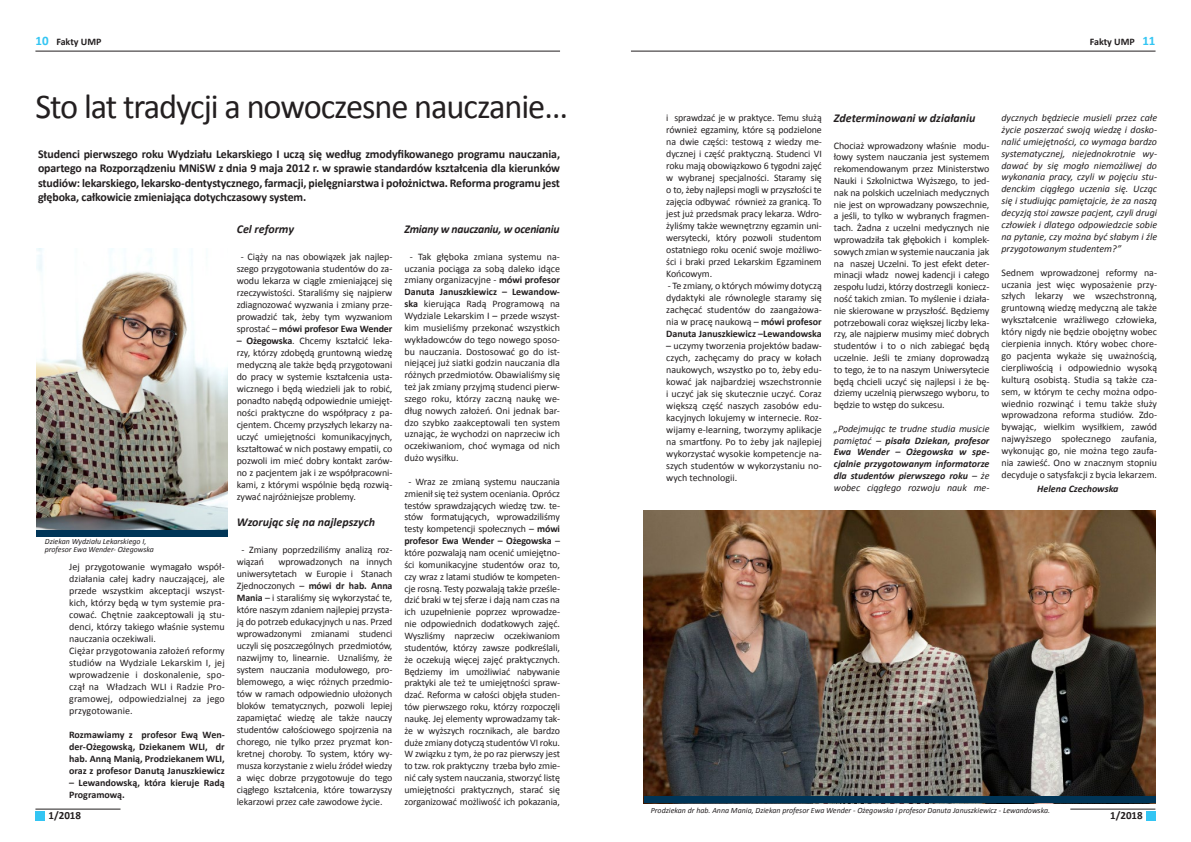
<style>
.page{position:relative;width:1191px;height:842px;background:#fff}
.page>*{position:absolute;margin:0;border:0;box-sizing:border-box;transform-origin:0 0}
.t1{font:35px "Calibri";letter-spacing:-.03em;color:#231f20}
.t2{font:700 12px/14.4px "Calibri";letter-spacing:-.01em;color:#231f20;text-align:justify}
.t3{font:italic 700 12px "Calibri";color:#231f20}
.t4{font:italic 700 12px "Calibri";letter-spacing:-.02em;color:#231f20}
.t5{font:700 11px "Calibri";color:#231f20}
.t6{font:10px/12px "Calibri";letter-spacing:-.01em;color:#231f20;text-align:justify}
.t7{font:italic 10px/11.9px "Calibri";color:#231f20;text-align:justify}
.t8{font:italic 700 10px/11.8px "Calibri";color:#231f20;text-align:justify}
.t9{font:700 10px/12px "Calibri";color:#231f20;text-align:justify}
.t10{font:italic 8px/7.6px "Calibri";color:#231f20}
.s1{font-size:13px;color:#33c5f3}
.s2{font-weight:700}
.s3{font-weight:400}
</style>
<div class="page">
<hr style="left:35px;top:51px;width:525px;height:1px;background:#231f20">
<hr style="left:631px;top:51px;width:524px;height:1px;background:#231f20">
<div style="left:1146px;top:811px;width:9px;height:9px;background:#33c5f3"></div>
<div style="left:35px;top:811px;width:10px;height:9px;background:#33c5f3"></div>
<hr style="left:1070px;top:809px;width:85px;height:1px;background:#231f20">
<hr style="left:35px;top:809px;width:85px;height:1px;background:#231f20">
<img style="left:36px;top:248px;width:192px;height:282px">
<img style="left:643px;top:510px;width:512px;height:286px">
<div style="left:36px;top:530px;width:192px;height:7px;background:#003557"></div>
<div style="left:643px;top:796px;width:512px;height:7px;background:#003557"></div>
<p class="t9" style="left:35px;top:36px;width:67px"><span class="s1">10</span> Fakty UMP</p>
<p class="t9" style="left:1089px;top:36px;width:67px">Fakty UMP <span class="s1">11</span></p>
<h1 class="t1" style="left:35px;top:84px;width:534px">Sto lat tradycji a nowoczesne nauczanie…</h1>
<p class="t2" style="left:38px;top:147px;width:523px">Studenci pierwszego roku Wydziału Lekarskiego I uczą się według zmodyfikowanego programu nauczania, opartego na Rozporządzeniu MNiSW z dnia 9 maja 2012 r. w sprawie standardów kształcenia dla kierunków studiów: lekarskiego, lekarsko-dentystycznego, farmacji, pielęgniarstwa i położnictwa. Reforma programu jest głęboka, całkowicie zmieniająca dotychczasowy system.</p>
<p class="t6" style="left:666px;top:112px;width:157px">i sprawdzać je w praktyce. Temu służą również egzaminy, które są podzielone na dwie części: testową z wiedzy me&shy;dycznej i część praktyczną. Studenci VI roku mają obowiązkowo 6 tygodni zajęć w wybranej specjalności. Staramy się o to, żeby najlepsi mogli w przyszłości te zajęcia odbywać również za granicą. To jest już przedsmak pracy lekarza. Wdro&shy;żyliśmy także wewnętrzny egzamin uni&shy;wersytecki, który pozwoli studentom ostatniego roku ocenić swoje możliwo&shy;ści i braki przed Lekarskim Egzaminem Końcowym.</p>
<p class="t6" style="left:666px;top:280px;width:157px">- Te zmiany, o których mówimy dotyczą dydaktyki ale równolegle staramy się zachęcać studentów do zaangażowa&shy;nia w pracę naukową – <span class="s2">mówi profesor Danuta Januszkiewicz –Lewandowska</span></p>
<p class="t6" style="left:666px;top:340px;width:157px">– uczymy tworzenia projektów badaw&shy;czych, zachęcamy do pracy w kołach naukowych, wszystko po to, żeby edu&shy;kować jak najbardziej wszechstronnie i uczyć jak się skutecznie uczyć. Coraz większą część naszych zasobów edu&shy;kacyjnych lokujemy w internecie. Roz&shy;wijamy e-learning, tworzymy aplikacje na smartfony. Po to żeby jak najlepiej wykorzystać wysokie kompetencje na&shy;szych studentów w wykorzystaniu no&shy;wych technologii.</p>
<p class="t7" style="left:1001px;top:111px;width:157px">dycznych będziecie musieli przez całe życie poszerzać swoją wiedzę i dosko&shy;nalić umiejętności, co wymaga bardzo systematycznej, niejednokrotnie wy&shy;dawać by się mogło niemożliwej do wykonania pracy, czyli w pojęciu stu&shy;denckim ciągłego uczenia się. Ucząc się i studiując pamiętajcie, że za naszą decyzją stoi zawsze pacjent, czyli drugi człowiek i dlatego odpowiedzcie sobie na pytanie, czy można być słabym i źle przygotowanym studentem?”</p>
<p class="t6" style="left:1001px;top:266px;width:157px">Sednem wprowadzonej reformy na&shy;uczania jest więc wyposażenie przy&shy;szłych lekarzy we wszechstronną, gruntowną wiedzę medyczną ale także wykształcenie wrażliwego człowieka, który nigdy nie będzie obojętny wobec cierpienia innych. Który wobec chore&shy;go pacjenta wykaże się uważnością, cierpliwością i odpowiednio wysoką kulturą osobistą. Studia są także cza&shy;sem, w którym te cechy można odpo&shy;wiednio rozwinąć i temu także służy wprowadzona reforma studiów. Zdo&shy;bywając, wielkim wysiłkiem, zawód najwyższego społecznego zaufania, wykonując go, nie można tego zaufa&shy;nia zawieść. Ono w znacznym stopniu decyduje o satysfakcji z bycia lekarzem.</p>
<p class="t3" style="left:834px;top:111px;width:143px">Zdeterminowani w działaniu</p>
<p class="t6" style="left:834px;top:139px;width:157px">Chociaż wprowadzony właśnie modu&shy;łowy system nauczania jest systemem rekomendowanym przez Ministerstwo Nauki i Szkolnictwa Wyższego, to jed&shy;nak na polskich uczelniach medycznych nie jest on wprowadzany powszechnie, a jeśli, to tylko w wybranych fragmen&shy;tach. Żadna z uczelni medycznych nie wprowadziła tak głębokich i komplek&shy;sowych zmian w systemie nauczania jak na naszej Uczelni. To jest efekt deter&shy;minacji władz nowej kadencji i całego zespołu ludzi, którzy dostrzegli koniecz&shy;ność takich zmian. To myślenie i działa&shy;nie skierowane w przyszłość. Będziemy potrzebowali coraz większej liczby leka&shy;rzy, ale najpierw musimy mieć dobrych studentów i to o nich zabiegać będą uczelnie. Jeśli te zmiany doprowadzą to tego, że to na naszym Uniwersytecie będą chcieli uczyć się najlepsi i że bę&shy;dziemy uczelnią pierwszego wyboru, to będzie to wstęp do sukcesu.</p>
<p class="t8" style="left:834px;top:423px;width:157px"><span class="s3">„Podejmując te trudne studia musicie pamiętać –</span> pisała Dziekan, profesor Ewa Wender – Ożegowska w spe&shy;cjalnie przygotowanym informatorze dla studentów pierwszego roku <span class="s3">– że wobec ciągłego rozwoju nauk me-</span></p>
<p class="t3" style="left:237px;top:222px;width:59px">Cel reformy</p>
<p class="t6" style="left:237px;top:250px;width:157px;text-align:center">- Ciąży na nas obowiązek jak najlep&shy;szego przygotowania studentów do za&shy;wodu lekarza w ciągle zmieniającej się rzeczywistości. Staraliśmy się najpierw zdiagnozować wyzwania i zmiany prze&shy;prowadzić tak, żeby tym wyzwaniom sprostać – <span class="s2">mówi profesor Ewa Wender</span></p>
<p class="t6" style="left:237px;top:334px;width:157px"><span class="s2">– Ożegowska</span>. Chcemy kształcić leka&shy;rzy, którzy zdobędą gruntowną wiedzę medyczną ale także będą przygotowani do pracy w systemie kształcenia usta&shy;wicznego i będą wiedzieli jak to robić, ponadto nabędą odpowiednie umiejęt&shy;ności praktyczne do współpracy z pa&shy;cjentem. Chcemy przyszłych lekarzy na&shy;uczyć umiejętności komunikacyjnych, kształtować w nich postawy empatii, co pozwoli im mieć dobry kontakt zarów&shy;no z pacjentem jak i ze współpracowni&shy;kami, z którymi wspólnie będą rozwią&shy;zywać najróżniejsze problemy.</p>
<p class="t3" style="left:237px;top:514px;width:140px">Wzorując się na najlepszych</p>
<p class="t6" style="left:237px;top:543px;width:157px;text-indent:5px">- Zmiany poprzedziliśmy analizą roz&shy;wiązań</p>
<p class="t4" style="left:404px;top:222px;width:157px">Zmiany w nauczaniu, w ocenianiu</p>
<p class="t6" style="left:404px;top:250px;width:157px;text-indent:5px">- Tak głęboka zmiana systemu na&shy;uczania pociąga za sobą daleko idące zmiany organizacyjne - <span class="s2">mówi profesor Danuta Januszkiewicz – Lewandow&shy;ska</span> kierująca Radą Programową na Wydziale Lekarskim I – przede wszyst&shy;kim musieliśmy przekonać wszystkich wykładowców do tego nowego sposo&shy;bu nauczania. Dostosować go do ist&shy;niejącej już siatki godzin nauczania dla różnych przedmiotów. Obawialiśmy się też jak zmiany przyjmą studenci pierw&shy;szego roku, którzy zaczną naukę we&shy;dług nowych założeń. Oni jednak bar&shy;dzo szybko zaakceptowali ten system uznając, że wychodzi on naprzeciw ich oczekiwaniom, choć wymaga od nich dużo wysiłku.</p>
<p class="t6" style="left:404px;top:476px;width:157px;text-align:center">- Wraz ze zmianą systemu nauczania zmienił się też system oceniania. Oprócz testów sprawdzających wiedzę tzw. te&shy;stów formatujących, wprowadziliśmy testy kompetencji społecznych – <span class="s2">mówi profesor Ewa Wender – Ożegowska</span> – które pozwalają nam ocenić umiejętno&shy;ści komunikacyjne studentów oraz to, czy wraz z latami studiów te kompeten&shy;cje rosną. Testy pozwalają także prześle&shy;dzić braki w tej sferze i dają nam czas na ich uzupełnienie poprzez wprowadze&shy;nie odpowiednich dodatkowych zajęć.<br>Wyszliśmy naprzeciw oczekiwaniom studentów, którzy zawsze podkreślali, że oczekują więcej zajęć praktycznych.<br>Będziemy im umożliwiać nabywanie praktyki ale też te umiejętności spraw&shy;dzać. Reforma w całości objęła studen&shy;tów pierwszego roku, którzy rozpoczęli naukę. Jej elementy wprowadzamy tak&shy;że w wyższych rocznikach, ale bardzo duże zmiany dotyczą studentów VI roku.<br>W związku z tym, że po raz pierwszy jest to tzw. rok praktyczny trzeba było zmie&shy;nić cały system nauczania, stworzyć listę umiejętności praktycznych, starać się zorganizować możliwość ich pokazania,</p>
<p class="t8" style="left:1037px;top:483px;width:83px">Helena Czechowska</p>
<p class="t10" style="left:45px;top:537px;width:111px">Dziekan Wydziału Lekarskiego I, profesor Ewa Wender- Ożegowska</p>
<p class="t6" style="left:237px;top:555px;width:157px;text-indent:42px">wprowadzonych na innych uniwersytetach w Europie i Stanach Zjednoczonych – <span class="s2">mówi dr hab. Anna Mania</span> – i staraliśmy się wykorzystać te, które naszym zdaniem najlepiej przysta&shy;ją do potrzeb edukacyjnych u nas. Przed wprowadzonymi zmianami studenci uczyli się poszczególnych przedmiotów, nazwijmy to, linearnie. Uznaliśmy, że system nauczania modułowego, pro&shy;blemowego, a więc różnych przedmio&shy;tów w ramach odpowiednio ułożonych bloków tematycznych, pozwoli lepiej zapamiętać wiedzę ale także nauczy studentów całościowego spojrzenia na chorego, nie tylko przez pryzmat kon&shy;kretnej choroby. To system, który wy&shy;musza korzystanie z wielu źródeł wiedzy a więc dobrze przygotowuje do tego ciągłego kształcenia, które towarzyszy lekarzowi przez całe zawodowe życie.</p>
<p class="t6" style="left:69px;top:560px;width:157px;text-align:left">Jej przygotowanie wymagało współ&shy;działania całej kadry nauczającej, ale przede wszystkim akceptacji wszyst&shy;kich, którzy będą w tym systemie pra&shy;cować. Chętnie zaakceptowali ją stu&shy;denci, którzy takiego właśnie systemu nauczania oczekiwali.<br>Ciężar przygotowania założeń reformy studiów na Wydziale Lekarskim I, jej wprowadzenie i doskonalenie, spo&shy;czął na Władzach WLI i Radzie Pro&shy;gramowej, odpowiedzialnej za jego przygotowanie.</p>
<p class="t9" style="left:69px;top:728px;width:157px">Rozmawiamy z profesor Ewą Wen&shy;der-Ożegowską, Dziekanem WLI, dr hab. Anną Manią, Prodziekanem WLI, oraz z profesor Danutą Januszkiewicz</p>
<p class="t9" style="left:69px;top:776px;width:157px">– Lewandowską, która kieruje Radą<br>Programową.</p>
<p class="t10" style="left:651px;top:806px;width:401px">Prodziekan dr hab. Anna Mania, Dziekan profesor Ewa Wender - Ożegowska i profesor Danuta Januszkiewicz - Lewandowska.</p>
<p class="t5" style="left:48px;top:808px;width:34px">1/2018</p>
<p class="t5" style="left:1110px;top:808px;width:34px">1/2018</p>
</div>
